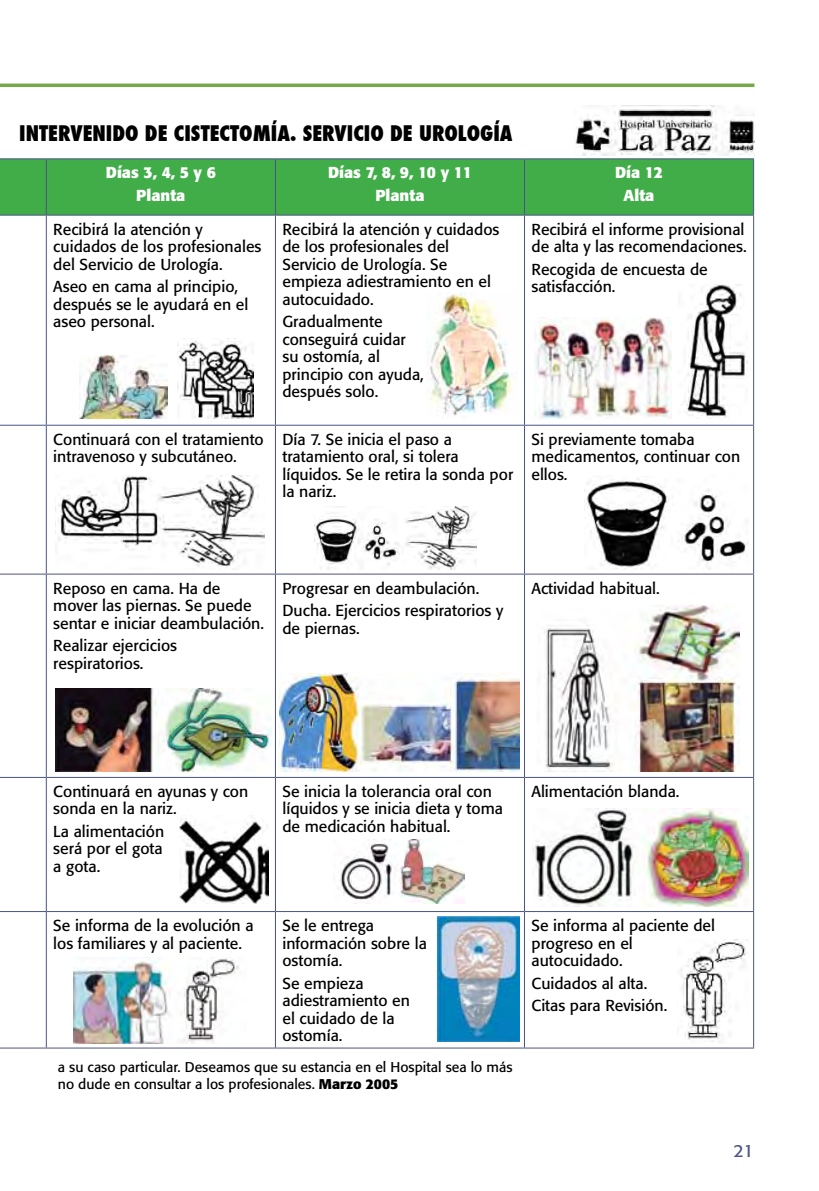
<style>
.page{position:relative;width:819px;height:1191px;background:#fff}
.page>*{position:absolute;margin:0;border:0;box-sizing:border-box;transform-origin:0 0}
.t1{font:800 condensed 21px "Futura";color:#000}
.t2{font:17.5px "Formata";color:#4b5486}
.t3{font:15.75px/17.5px "Formata";color:#000}
.t4{font:700 15.75px/22.4px "Formata";color:#fff;text-align:center}
.t5{font:14px/16.8px "Formata";color:#000}
.s1{font-weight:700}
</style>
<div class="page">
<hr style="left:0;top:84px;width:754px;height:3px;background:#77a94c">
<div style="left:0;top:159px;width:753px;height:56px;background:#41ad49"></div>
<hr style="left:0;top:158px;width:46px;height:1px;background:#4b5486">
<hr style="left:46px;top:158px;width:229px;height:1px;background:#4b5486">
<hr style="left:46px;top:159px;width:1px;height:56px;background:#4b5486">
<hr style="left:275px;top:158px;width:249px;height:1px;background:#4b5486">
<hr style="left:275px;top:159px;width:1px;height:56px;background:#4b5486">
<hr style="left:524px;top:158px;width:230px;height:1px;background:#4b5486">
<hr style="left:524px;top:159px;width:1px;height:56px;background:#4b5486">
<hr style="left:753px;top:159px;width:1px;height:56px;background:#4b5486">
<hr style="left:0;top:215px;width:46px;height:1px;background:#4b5486">
<hr style="left:46px;top:215px;width:229px;height:1px;background:#4b5486">
<hr style="left:46px;top:216px;width:1px;height:209px;background:#4b5486">
<hr style="left:275px;top:215px;width:249px;height:1px;background:#4b5486">
<hr style="left:275px;top:216px;width:1px;height:209px;background:#4b5486">
<hr style="left:524px;top:215px;width:230px;height:1px;background:#4b5486">
<hr style="left:524px;top:216px;width:1px;height:209px;background:#4b5486">
<hr style="left:753px;top:216px;width:1px;height:209px;background:#4b5486">
<hr style="left:0;top:425px;width:46px;height:1px;background:#4b5486">
<hr style="left:46px;top:425px;width:229px;height:1px;background:#4b5486">
<hr style="left:46px;top:426px;width:1px;height:147px;background:#4b5486">
<hr style="left:275px;top:425px;width:249px;height:1px;background:#4b5486">
<hr style="left:275px;top:426px;width:1px;height:147px;background:#4b5486">
<hr style="left:524px;top:425px;width:230px;height:1px;background:#4b5486">
<hr style="left:524px;top:426px;width:1px;height:147px;background:#4b5486">
<hr style="left:753px;top:426px;width:1px;height:147px;background:#4b5486">
<hr style="left:0;top:573px;width:46px;height:1px;background:#4b5486">
<hr style="left:46px;top:573px;width:229px;height:1px;background:#4b5486">
<hr style="left:46px;top:574px;width:1px;height:203px;background:#4b5486">
<hr style="left:275px;top:573px;width:249px;height:1px;background:#4b5486">
<hr style="left:275px;top:574px;width:1px;height:203px;background:#4b5486">
<hr style="left:524px;top:573px;width:230px;height:1px;background:#4b5486">
<hr style="left:524px;top:574px;width:1px;height:203px;background:#4b5486">
<hr style="left:753px;top:574px;width:1px;height:203px;background:#4b5486">
<hr style="left:0;top:777px;width:46px;height:1px;background:#4b5486">
<hr style="left:46px;top:777px;width:229px;height:1px;background:#4b5486">
<hr style="left:46px;top:778px;width:1px;height:133px;background:#4b5486">
<hr style="left:275px;top:777px;width:249px;height:1px;background:#4b5486">
<hr style="left:275px;top:778px;width:1px;height:133px;background:#4b5486">
<hr style="left:524px;top:777px;width:230px;height:1px;background:#4b5486">
<hr style="left:524px;top:778px;width:1px;height:133px;background:#4b5486">
<hr style="left:753px;top:778px;width:1px;height:133px;background:#4b5486">
<hr style="left:0;top:911px;width:46px;height:1px;background:#4b5486">
<hr style="left:46px;top:911px;width:229px;height:1px;background:#4b5486">
<hr style="left:46px;top:912px;width:1px;height:135px;background:#4b5486">
<hr style="left:275px;top:911px;width:249px;height:1px;background:#4b5486">
<hr style="left:275px;top:912px;width:1px;height:135px;background:#4b5486">
<hr style="left:524px;top:911px;width:230px;height:1px;background:#4b5486">
<hr style="left:524px;top:912px;width:1px;height:135px;background:#4b5486">
<hr style="left:753px;top:912px;width:1px;height:135px;background:#4b5486">
<hr style="left:0;top:1047px;width:46px;height:1px;background:#4b5486">
<hr style="left:46px;top:1047px;width:229px;height:1px;background:#4b5486">
<hr style="left:275px;top:1047px;width:249px;height:1px;background:#4b5486">
<hr style="left:524px;top:1047px;width:230px;height:1px;background:#4b5486">
<img style="left:574px;top:106px;width:180px;height:49px">
<img style="left:79px;top:356px;width:88px;height:63px">
<img style="left:177px;top:341px;width:76px;height:78px">
<img style="left:427px;top:292px;width:85px;height:124px">
<img style="left:535px;top:317px;width:136px;height:102px">
<img style="left:684px;top:284px;width:63px;height:135px">
<img style="left:58px;top:475px;width:207px;height:93px">
<img style="left:315px;top:506px;width:161px;height:63px">
<img style="left:584px;top:478px;width:164px;height:91px">
<img style="left:56px;top:688px;width:216px;height:84px">
<img style="left:279px;top:673px;width:240px;height:99px">
<img style="left:544px;top:605px;width:195px;height:167px">
<img style="left:179px;top:818px;width:89px;height:85px">
<img style="left:337px;top:839px;width:127px;height:64px">
<img style="left:533px;top:808px;width:215px;height:98px">
<img style="left:73px;top:957px;width:166px;height:86px">
<img style="left:438px;top:916px;width:82px;height:125px">
<img style="left:680px;top:939px;width:68px;height:103px">
<h1 class="t1" style="left:-21px;top:119px;width:21px">IN</h1>
<h1 class="t1" style="left:39px;top:119px;width:55px">TERVENID</h1>
<h1 class="t1" style="left:125px;top:119px;width:389px">O DE CI STECTOMÍA. SERVICI O DE UROLOGÍA</h1>
<p class="t4" style="left:106px;top:161px;width:111px">Días 3, 4, 5 y 6<br>Planta</p>
<p class="t4" style="left:328px;top:161px;width:145px">Días 7, 8, 9, 10 y 11<br>Planta</p>
<p class="t4" style="left:615px;top:161px;width:49px">Día 12<br>Alta</p>
<p class="t3" style="left:53px;top:220px;width:209px">Recibirá la atención y cuidados de los profesionales del Servicio de Urología.</p>
<p class="t3" style="left:53px;top:278px;width:196px">Aseo en cama al principio, después se le ayudará en el aseo personal.</p>
<p class="t3" style="left:531px;top:220px;width:217px">Recibirá el informe provisional de alta y las recomendaciones.</p>
<p class="t3" style="left:531px;top:260px;width:178px">Recogida de encuesta de satisfacción.</p>
<p class="t3" style="left:282px;top:220px;width:218px">Recibirá la atención y cuidados de los profesionales del<br>Servicio de Urología. Se empieza adiestramiento en el autocuidado.</p>
<p class="t3" style="left:282px;top:313px;width:143px">Gradualmente conseguirá cuidar su ostomía, al principio con ayuda, después solo.</p>
<p class="t3" style="left:53px;top:430px;width:212px">Continuará con el tratamiento intravenoso y subcutáneo.</p>
<p class="t3" style="left:282px;top:430px;width:232px">Día 7. Se inicia el paso a tratamiento oral, si tolera líquidos. Se le retira la sonda por la nariz.</p>
<p class="t3" style="left:531px;top:430px;width:210px">Si previamente tomaba medicamentos, continuar con ellos.</p>
<p class="t3" style="left:53px;top:579px;width:212px">Reposo en cama. Ha de mover las piernas. Se puede sentar e iniciar deambulación.</p>
<p class="t3" style="left:53px;top:636px;width:125px">Realizar ejercicios respiratorios.</p>
<p class="t3" style="left:282px;top:577px;width:222px;line-height:22.4px">Progresar en deambulación.<br>Ducha. Ejercicios respiratorios y</p>
<p class="t3" style="left:282px;top:619px;width:79px">de piernas.</p>
<p class="t3" style="left:531px;top:579px;width:130px">Actividad habitual.</p>
<p class="t3" style="left:53px;top:782px;width:196px">Continuará en ayunas y con sonda en la nariz.</p>
<p class="t3" style="left:53px;top:822px;width:112px;text-align:justify">La alimentación será por el gota a gota.</p>
<p class="t3" style="left:282px;top:782px;width:222px">Se inicia la tolerancia oral con líquidos y se inicia dieta y toma de medicación habitual.</p>
<p class="t3" style="left:531px;top:782px;width:149px">Alimentación blanda.</p>
<p class="t3" style="left:53px;top:916px;width:202px">Se informa de la evolución a los familiares y al paciente.</p>
<p class="t3" style="left:282px;top:916px;width:146px">Se le entrega información sobre la ostomía.</p>
<p class="t3" style="left:282px;top:974px;width:129px">Se empieza adiestramiento en el cuidado de la ostomía.</p>
<p class="t5" style="left:58px;top:1059px;width:456px">a su caso particular. Deseamos que su estancia en el Hospital sea lo más no dude en consultar a los profesionales. <span class="s1">Marzo 2005</span></p>
<p class="t3" style="left:531px;top:916px;width:185px">Se informa al paciente del progreso en el autocuidado.</p>
<p class="t3" style="left:531px;top:971px;width:137px;line-height:22.4px">Cuidados al alta.<br>Citas para Revisión.</p>
<p class="t2" style="left:733px;top:1140px;width:22px">21</p>
</div>
